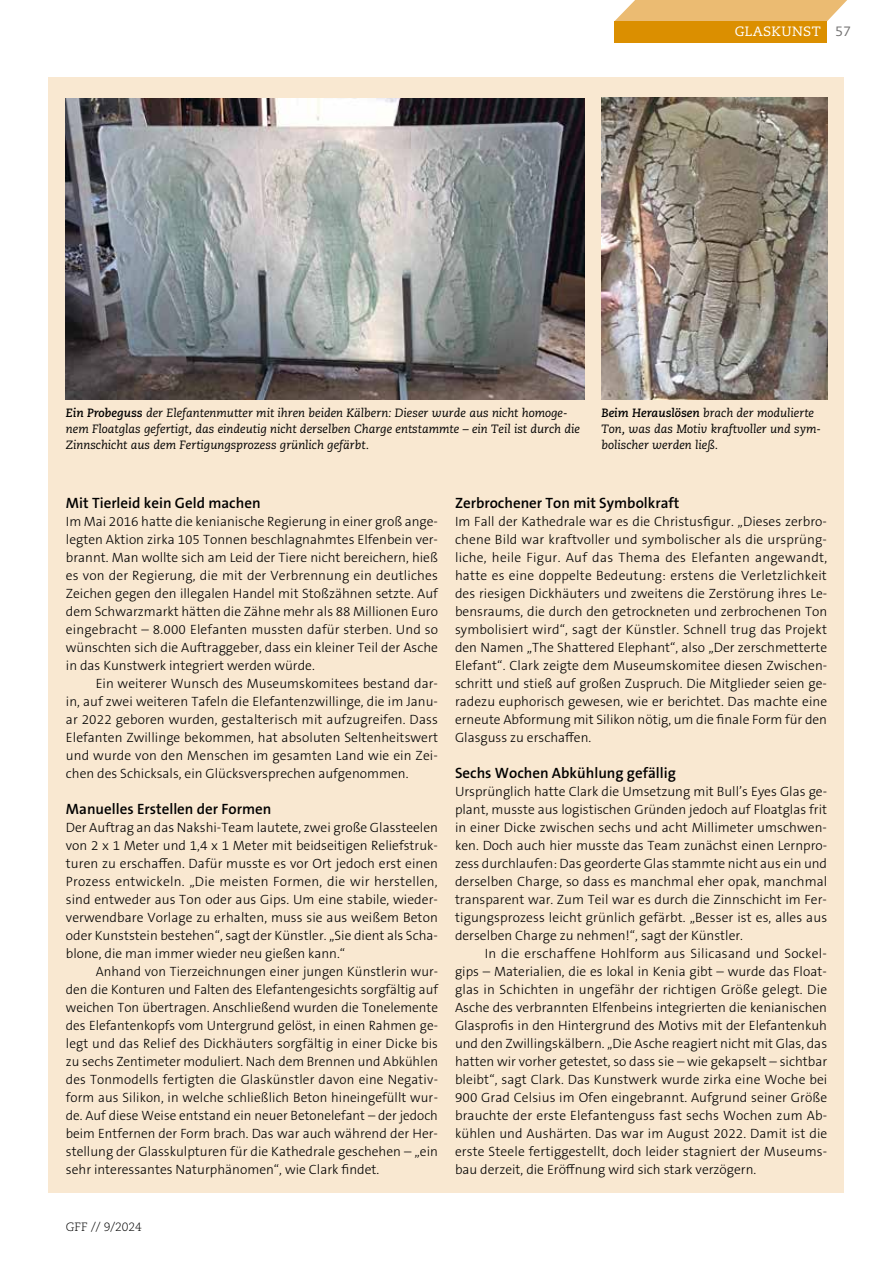
<style>
.page{position:relative;width:893px;height:1263px;background:#fff}
.page>*{position:absolute;margin:0;border:0;box-sizing:border-box;transform-origin:0 0}
.t1{font:600 15px "The Sans B W6";color:#000}
.t2{font:300 13.5px/18px "The Sans B W3";color:#000;text-align:justify}
.t3{font:13.5px "Caecilia LT Std";letter-spacing:.03em;color:#fff}
.t4{font:italic 12px/15.8px "Caecilia LT Std";color:#000}
.t5{font:300 12px "Caecilia LT Std";color:#000}
.s1{color:#706f6f}
.s2{font-weight:700}
</style>
<div class="page">
<svg style="left:615px;top:0;width:232px;height:21px;background:#ecc07d"></svg>
<div style="left:614px;top:21px;width:213px;height:22px;background:#db8f00"></div>
<div style="left:49px;top:77px;width:795px;height:1116px;background:#f9e8d1"></div>
<img style="left:66px;top:99px;width:519px;height:301px">
<img style="left:602px;top:98px;width:225px;height:302px">
<p class="t3" style="left:735px;top:23px;width:118px">GLASKUNST <span class="s1">57</span></p>
<p class="t4" style="left:66px;top:406px;width:516px"><span class="s2">Ein Probeguss</span> der Elefantenmutter mit ihren beiden Kälbern: Dieser wurde aus nicht homoge&shy;nem Floatglas gefertigt, das eindeutig nicht derselben Charge entstammte – ein Teil ist durch die<br>Zinnschicht aus dem Fertigungsprozess grünlich gefärbt.</p>
<p class="t4" style="left:602px;top:406px;width:221px"><span class="s2">Beim Herauslösen</span> brach der modulierte<br>Ton, was das Motiv kraftvoller und sym&shy;bolischer werden ließ.</p>
<p class="t1" style="left:66px;top:493px;width:196px">Mit Tierleid kein Geld machen</p>
<p class="t2" style="left:66px;top:512px;width:374px">Im Mai 2016 hatte die kenianische Regierung in einer groß ange&shy;legten Aktion zirka 105 Tonnen beschlagnahmtes Elfenbein ver&shy;brannt. Man wollte sich am Leid der Tiere nicht bereichern, hieß es von der Regierung, die mit der Verbrennung ein deutliches Zeichen gegen den illegalen Handel mit Stoßzähnen setzte. Auf dem Schwarzmarkt hätten die Zähne mehr als 88 Millionen Euro eingebracht – 8.000 Elefanten mussten dafür sterben. Und so wünschten sich die Auftraggeber, dass ein kleiner Teil der Asche in das Kunstwerk integriert werden würde.</p>
<p class="t2" style="left:66px;top:674px;width:374px;text-indent:30px">Ein weiterer Wunsch des Museumskomitees bestand dar&shy;in, auf zwei weiteren Tafeln die Elefantenzwillinge, die im Janu&shy;ar 2022 geboren wurden, gestalterisch mit aufzugreifen. Dass Elefanten Zwillinge bekommen, hat absoluten Seltenheitswert und wurde von den Menschen im gesamten Land wie ein Zei&shy;chen des Schicksals, ein Glücksversprechen aufgenommen.</p>
<p class="t1" style="left:66px;top:799px;width:207px">Manuelles Erstellen der Formen</p>
<p class="t2" style="left:66px;top:818px;width:374px">Der Auftrag an das Nakshi-Team lautete, zwei große Glassteelen von 2 x 1 Meter und 1,4 x 1 Meter mit beidseitigen Reliefstruk&shy;turen zu erschaffen. Dafür musste es vor Ort jedoch erst einen Prozess entwickeln. „Die meisten Formen, die wir herstellen, sind entweder aus Ton oder aus Gips. Um eine stabile, wieder&shy;verwendbare Vorlage zu erhalten, muss sie aus weißem Beton oder Kunststein bestehen“, sagt der Künstler. „Sie dient als Scha&shy;blone, die man immer wieder neu gießen kann.“</p>
<p class="t2" style="left:66px;top:962px;width:374px;text-indent:30px">Anhand von Tierzeichnungen einer jungen Künstlerin wur&shy;den die Konturen und Falten des Elefantengesichts sorgfältig auf weichen Ton übertragen. Anschließend wurden die Tonelemente des Elefantenkopfs vom Untergrund gelöst, in einen Rahmen ge&shy;legt und das Relief des Dickhäuters sorgfältig in einer Dicke bis zu sechs Zentimeter moduliert. Nach dem Brennen und Abkühlen des Tonmodells fertigten die Glaskünstler davon eine Negativ&shy;form aus Silikon, in welche schließlich Beton hineingefüllt wur&shy;de. Auf diese Weise entstand ein neuer Betonelefant – der jedoch beim Entfernen der Form brach. Das war auch während der Her&shy;stellung der Glasskulpturen für die Kathedrale geschehen – „ein sehr interessantes Naturphänomen“, wie Clark findet.</p>
<p class="t1" style="left:455px;top:493px;width:226px">Zerbrochener Ton mit Symbolkraft</p>
<p class="t2" style="left:455px;top:512px;width:374px">Im Fall der Kathedrale war es die Christusfigur. „Dieses zerbro&shy;chene Bild war kraftvoller und symbolischer als die ursprüng&shy;liche, heile Figur. Auf das Thema des Elefanten angewandt, hatte es eine doppelte Bedeutung: erstens die Verletzlichkeit des riesigen Dickhäuters und zweitens die Zerstörung ihres Le&shy;bensraums, die durch den getrockneten und zerbrochenen Ton symbolisiert wird“, sagt der Künstler. Schnell trug das Projekt den Namen „The Shattered Elephant“, also „Der zerschmetterte Elefant“. Clark zeigte dem Museumskomitee diesen Zwischen&shy;schritt und stieß auf großen Zuspruch. Die Mitglieder seien ge&shy;radezu euphorisch gewesen, wie er berichtet. Das machte eine erneute Abformung mit Silikon nötig, um die finale Form für den Glasguss zu erschaffen.</p>
<p class="t1" style="left:455px;top:763px;width:222px">Sechs Wochen Abkühlung gefällig</p>
<p class="t2" style="left:455px;top:782px;width:374px">Ursprünglich hatte Clark die Umsetzung mit Bull’s Eyes Glas ge&shy;plant, musste aus logistischen Gründen jedoch auf Floatglas frit in einer Dicke zwischen sechs und acht Millimeter umschwen&shy;ken. Doch auch hier musste das Team zunächst einen Lernpro&shy;zess durchlaufen: Das georderte Glas stammte nicht aus ein und derselben Charge, so dass es manchmal eher opak, manchmal transparent war. Zum Teil war es durch die Zinnschicht im Fer&shy;tigungsprozess leicht grünlich gefärbt. „Besser ist es, alles aus derselben Charge zu nehmen!“, sagt der Künstler.</p>
<p class="t2" style="left:455px;top:944px;width:374px;text-indent:30px">In die erschaffene Hohlform aus Silicasand und Sockel&shy;gips – Materialien, die es lokal in Kenia gibt – wurde das Float&shy;glas in Schichten in ungefähr der richtigen Größe gelegt. Die Asche des verbrannten Elfenbeins integrierten die kenianischen Glasprofis in den Hintergrund des Motivs mit der Elefantenkuh und den Zwillingskälbern. „Die Asche reagiert nicht mit Glas, das hatten wir vorher getestet, so dass sie – wie gekapselt – sichtbar bleibt“, sagt Clark. Das Kunstwerk wurde zirka eine Woche bei 900 Grad Celsius im Ofen eingebrannt. Aufgrund seiner Größe brauchte der erste Elefantenguss fast sechs Wochen zum Ab&shy;kühlen und Aushärten. Das war im August 2022. Damit ist die erste Steele fertiggestellt, doch leider stagniert der Museums&shy;bau derzeit, die Eröffnung wird sich stark verzögern.</p>
<p class="t5" style="left:66px;top:1220px;width:78px">GFF // 9/2024</p>
</div>
